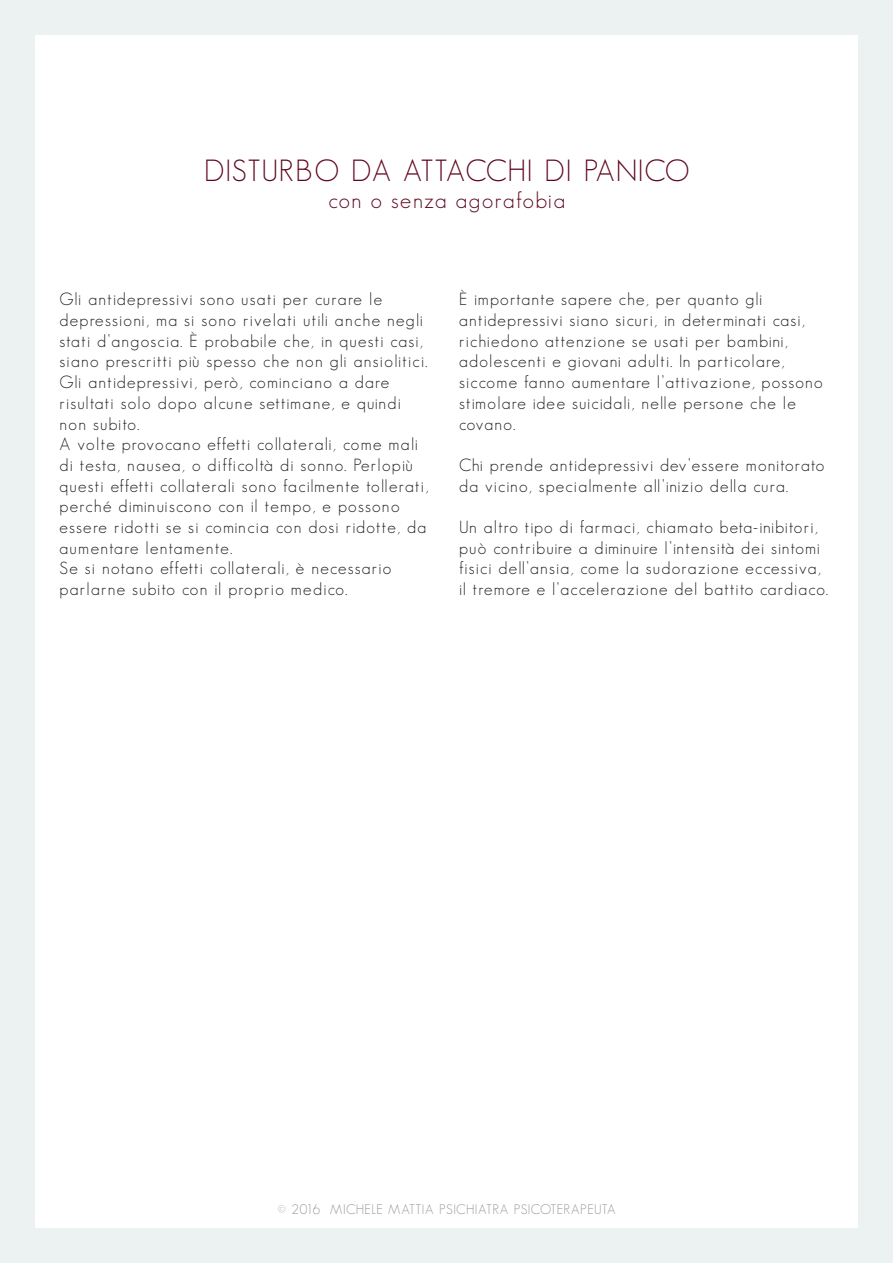
<style>
.page{position:relative;width:893px;height:1263px;background:#fff}
.page>*{position:absolute;margin:0;border:0;box-sizing:border-box;transform-origin:0 0}
.t1{font:300 30px "Geosans";letter-spacing:.02em;color:#5f071f}
.t2{font:300 22.5px "Geosans";letter-spacing:.075em;color:#5f071f}
.t3{font:300 17.25px/20.7px "Geosans";letter-spacing:.07em;color:#231f20}
.t4{font:300 13.5px "Geosans";letter-spacing:.025em;color:#939598}
</style>
<div class="page">
<div style="left:0;top:0;width:34px;height:1263px;background:#ecf1f1"></div>
<div style="left:0;top:0;width:893px;height:34px;background:#ecf1f1"></div>
<div style="left:0;top:1229px;width:893px;height:34px;background:#ecf1f1"></div>
<div style="left:859px;top:0;width:34px;height:1263px;background:#ecf1f1"></div>
<h1 class="t1" style="left:204px;top:154px;width:487px">DISTURBO DA ATTACCHI DI PANICO</h1>
<h2 class="t2" style="left:329px;top:187px;width:238px">con o senza agorafobia</h2>
<p class="t3" style="left:60px;top:289px;width:370px">Gli antidepressivi sono usati per curare le depressioni, ma si sono rivelati utili anche negli stati d’angoscia. È probabile che, in questi casi, siano prescritti più spesso che non gli ansiolitici.<br>Gli antidepressivi, però, cominciano a dare risultati solo dopo alcune settimane, e quindi non subito.<br>A volte provocano effetti collaterali, come mali di testa, nausea, o difficoltà di sonno. Perlopiù questi effetti collaterali sono facilmente tollerati, perché diminuiscono con il tempo, e possono essere ridotti se si comincia con dosi ridotte, da aumentare lentamente.<br>Se si notano effetti collaterali, è necessario parlarne subito con il proprio medico.</p>
<p class="t3" style="left:459px;top:289px;width:365px">È importante sapere che, per quanto gli antidepressivi siano sicuri, in determinati casi, richiedono attenzione se usati per bambini, adolescenti e giovani adulti. In particolare, siccome fanno aumentare l’attivazione, possono stimolare idee suicidali, nelle persone che le covano.</p>
<p class="t3" style="left:459px;top:454px;width:367px">Chi prende antidepressivi dev’essere monitorato da vicino, specialmente all’inizio della cura.</p>
<p class="t3" style="left:459px;top:517px;width:370px">Un altro tipo di farmaci, chiamato beta-inibitori, può contribuire a diminuire l’intensità dei sintomi fisici dell’ansia, come la sudorazione eccessiva, il tremore e l’accelerazione del battito cardiaco.</p>
<p class="t4" style="left:278px;top:1201px;width:339px">© 2016 MICHELE MATTIA PSICHIATRA PSICOTERAPEUTA</p>
</div>
